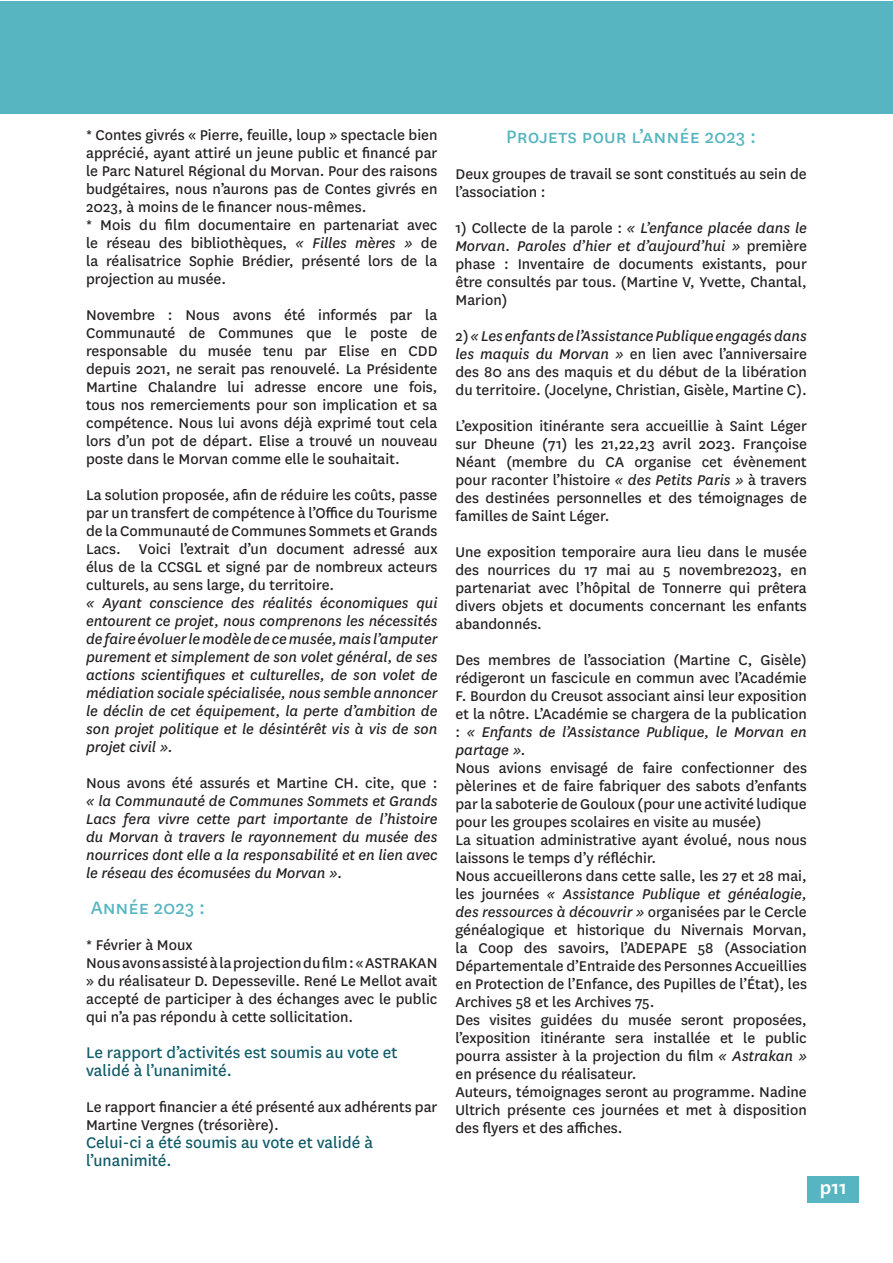
<style>
.page{position:relative;width:893px;height:1263px;background:#fff}
.page>*{position:absolute;margin:0;border:0;box-sizing:border-box;transform-origin:0 0}
.t1{font:21px "National";color:#56b5c0}
.t2{font:600 21px "National";color:#fff}
.t3{font:18px/18px "National";color:#0e5a67}
.t4{font:16.5px/18px "National";color:#231f20;text-align:justify}
.t5{font:italic 16.5px/18px "National";color:#231f20;text-align:justify}
.s1{font-style:italic}
.s2{font-style:normal}
</style>
<div class="page">
<div style="left:0;top:1px;width:893px;height:113px;background:#56b5c0"></div>
<div style="left:807px;top:1176px;width:51px;height:26px;background:#56b5c0"></div>
<p class="t4" style="left:86px;top:125px;width:353px">* Contes givrés « Pierre, feuille, loup » spectacle bien apprécié, ayant attiré un jeune public et financé par le Parc Naturel Régional du Morvan. Pour des raisons budgétaires, nous n’aurons pas de Contes givrés en 2023, à moins de le financer nous-mêmes.</p>
<p class="t4" style="left:86px;top:215px;width:353px">* Mois du film documentaire en partenariat avec le réseau des bibliothèques, <span class="s1">« Filles mères »</span> de la réalisatrice Sophie Brédier, présenté lors de la projection au musée.</p>
<p class="t4" style="left:86px;top:305px;width:353px">Novembre : Nous avons été informés par la Communauté de Communes que le poste de responsable du musée tenu par Elise en CDD depuis 2021, ne serait pas renouvelé. La Présidente Martine Chalandre lui adresse encore une fois, tous nos remerciements pour son implication et sa compétence. Nous lui avons déjà exprimé tout cela lors d’un pot de départ. Elise a trouvé un nouveau poste dans le Morvan comme elle le souhaitait.</p>
<p class="t4" style="left:86px;top:485px;width:353px">La solution proposée, afin de réduire les coûts, passe par un transfert de compétence à l’Office du Tourisme de la Communauté de Communes Sommets et Grands Lacs. Voici l’extrait d’un document adressé aux élus de la CCSGL et signé par de nombreux acteurs culturels, au sens large, du territoire.</p>
<p class="t5" style="left:86px;top:593px;width:353px">« Ayant conscience des réalités économiques qui entourent ce projet, nous comprenons les nécessités de faire évoluer le modèle de ce musée, mais l’amputer purement et simplement de son volet général, de ses actions scientifiques et culturelles, de son volet de médiation sociale spécialisée, nous semble annoncer le déclin de cet équipement, la perte d’ambition de son projet politique et le désintérêt vis à vis de son projet civil ».</p>
<p class="t5" style="left:86px;top:773px;width:353px"><span class="s2">Nous avons été assurés et Martine CH. cite, que : </span>« la Communauté de Communes Sommets et Grands Lacs fera vivre cette part importante de l’histoire du Morvan à travers le rayonnement du musée des nourrices dont elle a la responsabilité et en lien avec le réseau des écomusées du Morvan ».</p>
<p class="t1" style="left:91px;top:894px;width:116px">Année 2023 :</p>
<p class="t4" style="left:86px;top:935px;width:108px">* Février à Moux</p>
<p class="t4" style="left:86px;top:953px;width:353px">Nous avons assisté à la projection du film : « ASTRAKAN » du réalisateur D. Depesseville. René Le Mellot avait accepté de participer à des échanges avec le public qui n’a pas répondu à cette sollicitation.</p>
<p class="t3" style="left:86px;top:1042px;width:313px">Le rapport d’activités est soumis au vote et validé à l’unanimité.</p>
<p class="t4" style="left:86px;top:1097px;width:353px">Le rapport financier a été présenté aux adhérents par<br>Martine Vergnes (trésorière).</p>
<p class="t3" style="left:86px;top:1132px;width:288px">Celui-ci a été soumis au vote et validé à l’unanimité.</p>
<p class="t1" style="left:506px;top:123px;width:251px">Projets pour l’année 2023 :</p>
<p class="t4" style="left:455px;top:164px;width:353px">Deux groupes de travail se sont constitués au sein de l’association :</p>
<p class="t4" style="left:455px;top:218px;width:353px">1) Collecte de la parole : <span class="s1">« L’enfance placée dans le Morvan. Paroles d’hier et d’aujourd’hui »</span> première phase : Inventaire de documents existants, pour être consultés par tous. (Martine V, Yvette, Chantal, Marion)</p>
<p class="t4" style="left:455px;top:326px;width:353px">2) <span class="s1">« Les enfants de l’Assistance Publique engagés dans les maquis du Morvan »</span> en lien avec l’anniversaire des 80 ans des maquis et du début de la libération du territoire. (Jocelyne, Christian, Gisèle, Martine C).</p>
<p class="t4" style="left:455px;top:416px;width:353px">L’exposition itinérante sera accueillie à Saint Léger sur Dheune (71) les 21,22,23 avril 2023. Françoise Néant (membre du CA organise cet évènement pour raconter l’histoire <span class="s1">« des Petits Paris »</span> à travers des destinées personnelles et des témoignages de familles de Saint Léger.</p>
<p class="t4" style="left:455px;top:542px;width:353px">Une exposition temporaire aura lieu dans le musée des nourrices du 17 mai au 5 novembre2023, en partenariat avec l’hôpital de Tonnerre qui prêtera divers objets et documents concernant les enfants abandonnés.</p>
<p class="t4" style="left:455px;top:650px;width:353px">Des membres de l’association (Martine C, Gisèle) rédigeront un fascicule en commun avec l’Académie F. Bourdon du Creusot associant ainsi leur exposition et la nôtre. L’Académie se chargera de la publication : <span class="s1">« Enfants de l’Assistance Publique, le Morvan en partage ».</span></p>
<p class="t4" style="left:455px;top:758px;width:353px">Nous avions envisagé de faire confectionner des pèlerines et de faire fabriquer des sabots d’enfants par la saboterie de Gouloux (pour une activité ludique pour les groupes scolaires en visite au musée)</p>
<p class="t4" style="left:455px;top:830px;width:353px">La situation administrative ayant évolué, nous nous laissons le temps d’y réfléchir.</p>
<p class="t4" style="left:455px;top:866px;width:353px">Nous accueillerons dans cette salle, les 27 et 28 mai, les journées <span class="s1">« Assistance Publique et généalogie, des ressources à découvrir »</span> organisées par le Cercle généalogique et historique du Nivernais Morvan, la Coop des savoirs, l’ADEPAPE 58 (Association Départementale d’Entraide des Personnes Accueillies en Protection de l’Enfance, des Pupilles de l’État), les Archives 58 et les Archives 75.</p>
<p class="t4" style="left:455px;top:1010px;width:353px">Des visites guidées du musée seront proposées, l’exposition itinérante sera installée et le public pourra assister à la projection du film <span class="s1">« Astrakan » </span>en présence du réalisateur.</p>
<p class="t4" style="left:455px;top:1082px;width:353px">Auteurs, témoignages seront au programme. Nadine Ultrich présente ces journées et met à disposition des flyers et des affiches.</p>
<p class="t2" style="left:820px;top:1173px;width:28px">p11</p>
</div>
